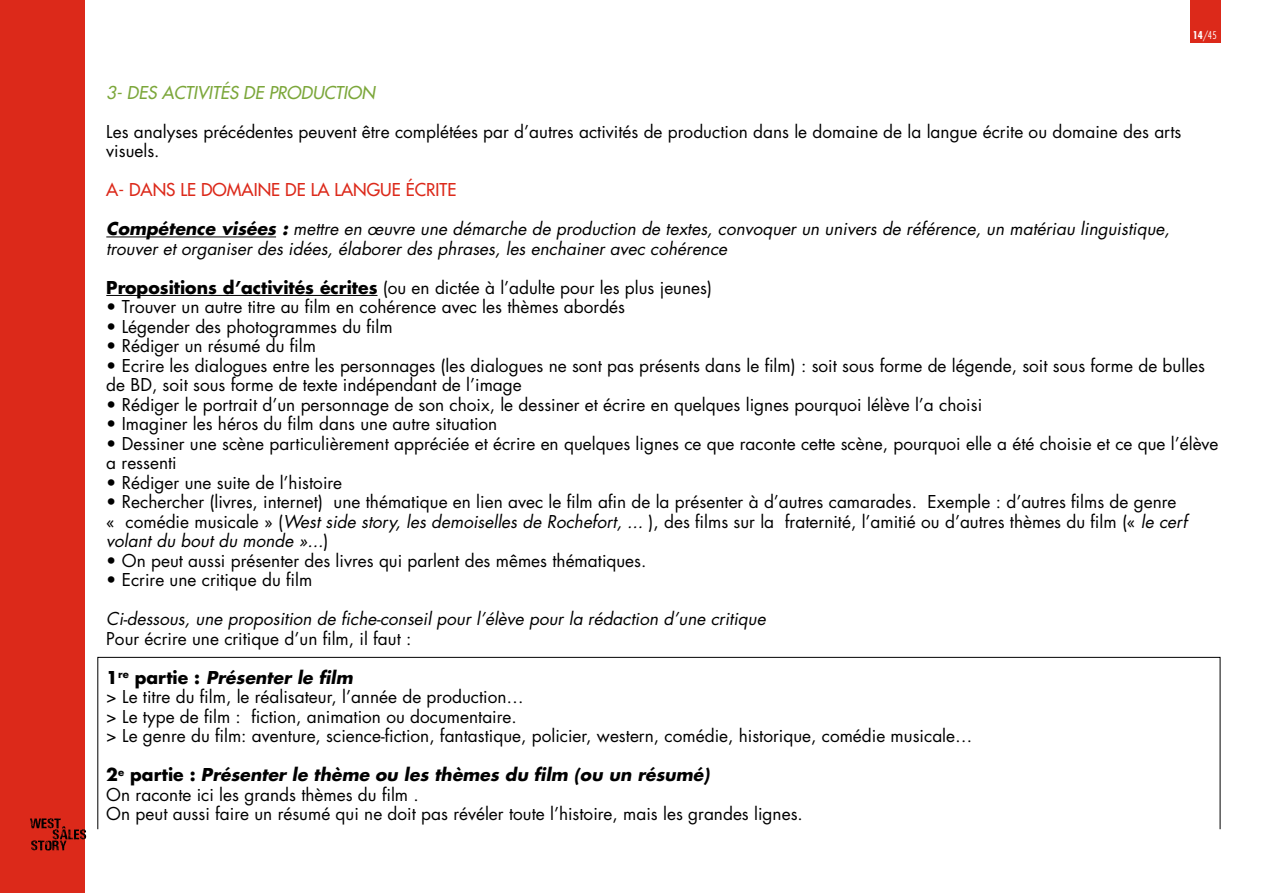
<style>
.page{position:relative;width:1263px;height:893px;background:#fff}
.page>*{position:absolute;margin:0;border:0;box-sizing:border-box;transform-origin:0 0}
.t1{font:17.25px/19.5px "Futura";color:#000}
.t2{font:italic 17.25px/19.5px "Futura";color:#000}
.t3{font:17.25px "Futura";color:#dc291a}
.t4{font:italic 17.25px "Futura";color:#7ca73b}
.t5{font:300 condensed 10.5px "Futura";color:#fff}
.s1{font-weight:700}
.s2{font-style:italic}
.s3{font-weight:700;font-style:italic}
</style>
<div class="page">
<div style="left:0;top:0;width:85px;height:893px;background:#dc291a"></div>
<div style="left:1190px;top:0;width:30px;height:43px;background:#dc291a"></div>
<svg style="left:30px;top:818px;width:56px;height:32px"></svg>
<hr style="left:106px;top:236px;width:170px;height:1px;background:#000">
<hr style="left:106px;top:295px;width:271px;height:1px;background:#000">
<div style="left:97px;top:657px;width:1123px;height:173px;border:1px solid #000"></div>
<p class="t5" style="left:1193px;top:29px;width:25px"><span class="s1">14</span>/45</p>
<p class="t4" style="left:106px;top:81px;width:270px">3- DES ACTIVITÉS DE PRODUCTION</p>
<p class="t1" style="left:106px;top:122px;width:1077px">Les analyses précédentes peuvent être complétées par d’autres activités de production dans le domaine de la langue écrite ou domaine des arts visuels.</p>
<p class="t3" style="left:106px;top:179px;width:352px">A- DANS LE DOMAINE DE LA LANGUE ÉC RITE</p>
<p class="t2" style="left:106px;top:219px;width:1065px"><span class="s1">Compétence visées :</span> mettre en œuvre une démarche de production de textes, convoquer un univers de référence, un matériau linguistique, trouver et organiser des idées, élaborer des phrases, les enchainer avec cohérence</p>
<p class="t1" style="left:106px;top:278px;width:607px"><span class="s1">Propositions d’activités écrites</span> (ou en dictée à l’adulte pour les plus jeunes)</p>
<p class="t1" style="left:106px;top:297px;width:520px">• Trouver un autre titre au film en cohérence avec les thèmes abordés</p>
<p class="t1" style="left:106px;top:317px;width:288px">• Légender des photogrammes du film</p>
<p class="t1" style="left:106px;top:336px;width:211px">• Rédiger un résumé du film</p>
<p class="t1" style="left:106px;top:356px;width:1100px">• Ecrire les dialogues entre les personnages (les dialogues ne sont pas présents dans le film) : soit sous forme de légende, soit sous forme de bulles de BD, soit sous forme de texte indépendant de l’image</p>
<p class="t1" style="left:106px;top:395px;width:877px">• Rédiger le portrait d’un personnage de son choix, le dessiner et écrire en quelques lignes pourquoi lélève l’a choisi</p>
<p class="t1" style="left:106px;top:414px;width:393px">• Imaginer les héros du film dans une autre situation</p>
<p class="t1" style="left:106px;top:434px;width:1114px">• Dessiner une scène particulièrement appréciée et écrire en quelques lignes ce que raconte cette scène, pourquoi elle a été choisie et ce que l’élève a ressenti</p>
<p class="t1" style="left:106px;top:473px;width:237px">• Rédiger une suite de l’histoire</p>
<p class="t1" style="left:106px;top:492px;width:1082px">• Rechercher (livres, internet) une thématique en lien avec le film afin de la présenter à d’autres camarades. Exemple : d’autres films de genre « comédie musicale » (<span class="s2">West side story, les demoiselles de Rochefort, ...</span> ), des films sur la fraternité, l’amitié ou d’autres thèmes du film (« <span class="s2">le cerf volant du bout du monde »...</span>)</p>
<p class="t1" style="left:106px;top:551px;width:542px">• On peut aussi présenter des livres qui parlent des mêmes thématiques.</p>
<p class="t1" style="left:106px;top:570px;width:207px">• Ecrire une critique du film</p>
<p class="t2" style="left:106px;top:609px;width:661px">Ci-dessous, une proposition de fiche-conseil pour l’élève pour la rédaction d’une critique</p>
<p class="t1" style="left:106px;top:629px;width:307px">Pour écrire une critique d’un film, il faut :</p>
<p class="t1" style="left:106px;top:668px;width:868px"><span class="s1">1</span><sup>re</sup> <span class="s1">partie :</span> <span class="s3">Présenter le film<br></span>&gt; Le titre du film, le réalisateur, l’année de production…<br>&gt; Le type de film : fiction, animation ou documentaire.<br>&gt; Le genre du film: aventure, science-fiction, fantastique, policier, western, comédie, historique, comédie musicale…</p>
<p class="t1" style="left:106px;top:765px;width:698px"><span class="s1">2</span><sup>e</sup> <span class="s1">partie :</span> <span class="s3">Présenter le thème ou les thèmes du film (ou un résumé)<br></span>On raconte ici les grands thèmes du film .<br>On peut aussi faire un résumé qui ne doit pas révéler toute l’histoire, mais les grandes lignes.</p>
</div>
